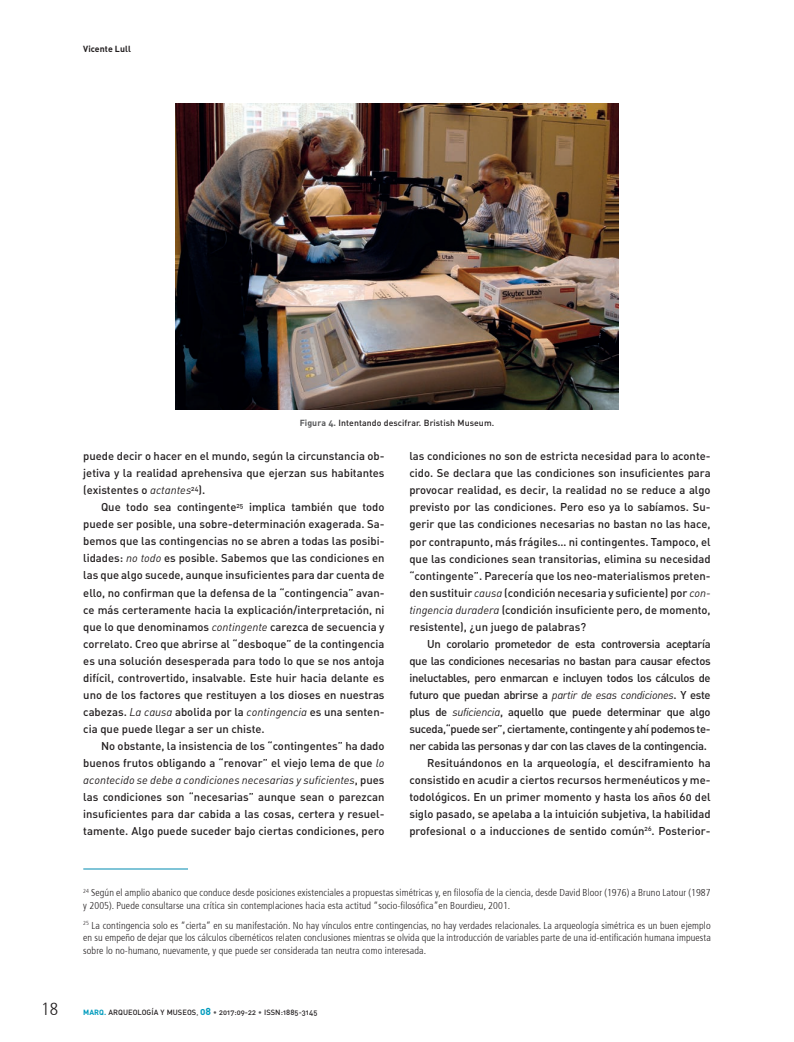
<style>
.page{position:relative;width:794px;height:1042px;background:#fff}
.page>*{position:absolute;margin:0;border:0;box-sizing:border-box;transform-origin:0 0}
.t1{font:300 condensed 17.5px "Frutiger 47";color:#231f20}
.t2{font:11.25px/17px "DIN Medium Alternate";color:#231f20;text-align:justify}
.t3{font:11.25px "DIN Medium Alternate";letter-spacing:-.03em;color:#231f20}
.t4{font:11.25px "DIN Regular Italic Alt";color:#231f20}
.t5{font:300 condensed 10px/12.5px "Frutiger 47";letter-spacing:.01em;color:#231f20}
.t6{font:8.75px "DIN Medium Alternate";letter-spacing:.005em;color:#231f20}
.t7{font:8.75px "DIN Bold Alternate";letter-spacing:.005em;color:#231f20}
.t8{font:7.5px "DIN Medium Alternate";letter-spacing:.005em;color:#231f20}
.s1{font-family:"DIN Bold Alternate";color:#57585a}
.s2{font-family:"DIN Regular Italic Alt"}
.s3{font-family:"DIN Medium Alternate"}
.s4{font-family:"DIN Bold Alternate";color:#009bbd}
.s5{color:#57585a}
.s6{font-family:"DIN Bold Alternate";font-size:10px;color:#009bbd}
</style>
<div class="page">
<img style="left:176px;top:103px;width:442px;height:306px">
<hr style="left:83px;top:868px;width:105px;height:1px;background:#008bb0">
<p class="t7" style="left:83px;top:43px;width:49px">Vicente Lull</p>
<p class="t6" style="left:300px;top:418px;width:196px"><span class="s1">Figura 4.</span> Intentando descifrar. Bristish Museum.</p>
<p class="t2" style="left:83px;top:447px;width:303px">puede decir o hacer en el mundo, según la circunstancia ob&shy;jetiva y la realidad aprehensiva que ejerzan sus habitantes (existentes o <span class="s2">actantes</span><sup>24</sup>).</p>
<p class="t2" style="left:83px;top:498px;width:303px;text-indent:18px">Que todo sea contingente<sup>25</sup> implica también que todo puede ser posible, una sobre-determinación exagerada. Sa&shy;bemos que las contingencias no se abren a todas las posibi&shy;lidades: <span class="s2">no todo</span> es posible. Sabemos que las condiciones en las que algo sucede, aunque insuficientes para dar cuenta de ello, no confirman que la defensa de la “contingencia” avan&shy;ce más certeramente hacia la explicación/interpretación, ni que lo que denominamos <span class="s2">contingente</span> carezca de secuencia y correlato. Creo que abrirse al “desboque” de la contingencia es una solución desesperada para todo lo que se nos antoja difícil, controvertido, insalvable. Este huir hacia delante es uno de los factores que restituyen a los dioses en nuestras cabezas. <span class="s2">La causa</span> abolida por la <span class="s2">contingencia</span> es una senten&shy;cia que puede llegar a ser un chiste.</p>
<p class="t2" style="left:83px;top:737px;width:303px;text-align:right">No obstante, la insistencia de los “contingentes” ha dado buenos frutos obligando a “renovar” el viejo lema de que <span class="s2">lo</span></p>
<p class="t4" style="left:83px;top:772px;width:303px">acontecido se debe a condiciones necesarias y suficientes<span class="s3">, pues</span></p>
<p class="t2" style="left:83px;top:788px;width:303px">las condiciones son “necesarias” aunque sean o parezcan insuficientes para dar cabida a las cosas, certera y resuel&shy;tamente. Algo puede suceder bajo ciertas condiciones, pero</p>
<p class="t2" style="left:409px;top:447px;width:303px">las condiciones no son de estricta necesidad para lo aconte&shy;cido. Se declara que las condiciones son insuficientes para provocar realidad, es decir, la realidad no se reduce a algo previsto por las condiciones. Pero eso ya lo sabíamos. Su&shy;gerir que las condiciones necesarias no bastan no las hace, por contrapunto, más frágiles… ni contingentes. Tampoco, el que las condiciones sean transitorias, elimina su necesidad “contingente”. Parecería que los neo-materialismos preten&shy;den sustituir <span class="s2">causa</span> (condición necesaria y suficiente) por <span class="s2">con&shy;tingencia duradera</span> (condición insuficiente pero, de momento, resistente), ¿un juego de palabras?</p>
<p class="t3" style="left:427px;top:636px;width:285px">Un corolario prometedor de esta controversia aceptaría</p>
<p class="t3" style="left:409px;top:653px;width:303px">que las condiciones necesarias no bastan para causar efectos</p>
<p class="t3" style="left:409px;top:670px;width:303px">ineluctables, pero enmarcan e incluyen todos los cálculos de</p>
<p class="t3" style="left:409px;top:687px;width:303px">futuro que puedan abrirse a <span class="s2">partir de esas condiciones</span>. Y este</p>
<p class="t3" style="left:409px;top:704px;width:303px">plus de <span class="s2">suficiencia</span>, aquello que puede determinar que algo</p>
<p class="t3" style="left:409px;top:721px;width:303px">suceda,“puede ser”, ciertamente, contingente y ahí podemos te-</p>
<p class="t3" style="left:409px;top:738px;width:299px">ner cabida las personas y dar con las claves de la contingencia.</p>
<p class="t2" style="left:427px;top:754px;width:285px">Resituándonos en la arqueología, el desciframiento ha</p>
<p class="t2" style="left:409px;top:771px;width:303px">consistido en acudir a ciertos recursos hermenéuticos y me-</p>
<p class="t2" style="left:409px;top:788px;width:303px">todológicos. En un primer momento y hasta los años 60 del</p>
<p class="t2" style="left:409px;top:805px;width:303px">siglo pasado, se apelaba a la intuición subjetiva, la habilidad</p>
<p class="t2" style="left:409px;top:822px;width:303px">profesional o a inducciones de sentido común<sup>26</sup>. Posterior-</p>
<p class="t5" style="left:83px;top:887px;width:629px"><sup>24</sup> Según el amplio abanico que conduce desde posiciones existenciales a propuestas simétricas y, en filosofía de la ciencia, desde David Bloor (1976) a Bruno Latour (1987 y 2005). Puede consultarse una crítica sin contemplaciones hacia esta actitud “socio-filosófica”en Bourdieu, 2001.</p>
<p class="t5" style="left:83px;top:919px;width:629px;text-align:justify"><sup>25</sup> La contingencia solo es “cierta” en su manifestación. No hay vínculos entre contingencias, no hay verdades relacionales. La arqueología simétrica es un buen ejemplo en su empeño de dejar que los cálculos cibernéticos relaten conclusiones mientras se olvida que la introducción de variables parte de una id-entificación humana impuesta sobre lo no-humano, nuevamente, y que puede ser considerada tan neutra como interesada.</p>
<h1 class="t1" style="left:41px;top:999px;width:18px">18</h1>
<p class="t8" style="left:83px;top:1007px;width:235px"><span class="s4">MARQ.</span> ARQUEOLOGÍA Y MUSEOS<span class="s5">,</span> <span class="s6">08</span> <span class="s5">•</span> 2017:09-22 <span class="s5">•</span> ISSN:1885-3145</p>
</div>
